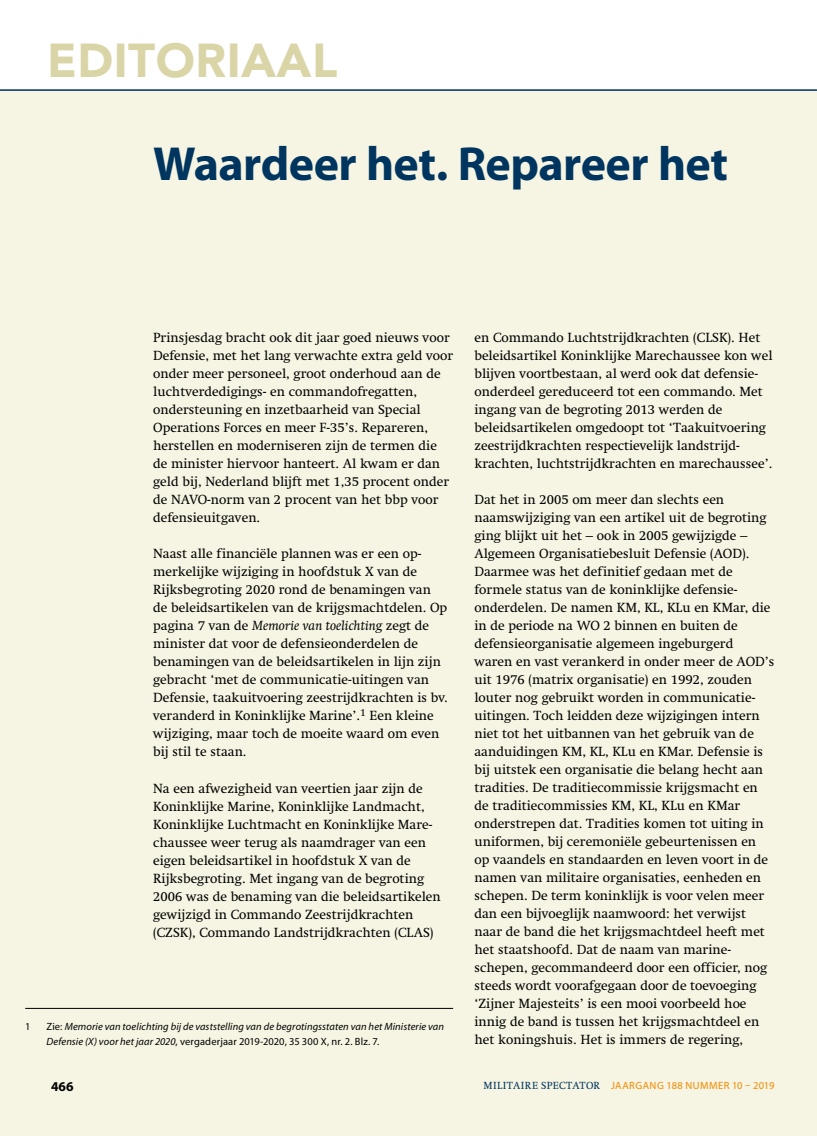
<style>
.page{position:relative;width:817px;height:1136px;background:#fff}
.page>*{position:absolute;margin:0;border:0;box-sizing:border-box;transform-origin:0 0}
.t1{font:700 48px "Myriad Pro";letter-spacing:-.01em;color:#00355f}
.t2{font:900 47.25px "Avenir LT Std";letter-spacing:.01em;color:#dad5a7}
.t3{font:13.5px/18px "Swift LT Std";color:#000}
.t4{font:700 13.5px "Myriad Pro";color:#000}
.t5{font:italic 10.5px/15px "Myriad Pro";letter-spacing:.01em;color:#000}
.t6{font:10.5px "Myriad Pro";letter-spacing:.045em;color:#f38a00}
.t7{font:10.5px "Myriad Pro";color:#000}
.s1{font-style:italic}
.s2{font-style:normal}
.s3{font-family:"Swift LT Std";color:#00355f}
</style>
<div class="page">
<div style="left:0;top:89px;width:816px;height:1046px;background:#f6f4e2"></div>
<hr style="left:0;top:89px;width:816px;height:2px;background:#00355f">
<hr style="left:25px;top:1007px;width:428px;height:1px;background:#000">
<h2 class="t2" style="left:47px;top:32px;width:292px">EDITORIAAL</h2>
<h1 class="t1" style="left:153px;top:133px;width:576px">Waardeer het. Repareer het</h1>
<p class="t3" style="left:153px;top:329px;width:301px">Prinsjesdag bracht ook dit jaar goed nieuws voor Defensie, met het lang verwachte extra geld voor onder meer personeel, groot onderhoud aan de luchtverdedigings- en commandofregatten, ondersteuning en inzetbaarheid van Special Operations Forces en meer F-35’s. Repareren, herstellen en moderniseren zijn de termen die de minister hiervoor hanteert. Al kwam er dan geld bij, Nederland blijft met 1,35 procent onder de NAVO-norm van 2 procent van het bbp voor defensieuitgaven.</p>
<p class="t3" style="left:153px;top:545px;width:296px">Naast alle financiële plannen was er een op&shy;merkelijke wijziging in hoofdstuk X van de Rijksbegroting 2020 rond de benamingen van de beleidsartikelen van de krijgsmachtdelen. Op pagina 7 van de <span class="s1">Memorie van toelichting</span> zegt de minister dat voor de defensieonderdelen de benamingen van de beleidsartikelen in lijn zijn gebracht ‘met de communicatie-uitingen van Defensie, taakuitvoering zeestrijdkrachten is bv. veranderd in Koninklijke Marine’.<sup>1</sup> Een kleine wijziging, maar toch de moeite waard om even bij stil te staan.</p>
<p class="t3" style="left:153px;top:779px;width:289px">Na een afwezigheid van veertien jaar zijn de Koninklijke Marine, Koninklijke Landmacht, Koninklijke Luchtmacht en Koninklijke Mare&shy;chaussee weer terug als naamdrager van een eigen beleidsartikel in hoofdstuk X van de Rijksbegroting. Met ingang van de begroting 2006 was de benaming van die beleidsartikelen gewijzigd in Commando Zeestrijdkrachten (CZSK), Commando Landstrijdkrachten (CLAS)</p>
<p class="t7" style="left:25px;top:1019px;width:7px">1</p>
<p class="t5" style="left:46px;top:1018px;width:399px"><span class="s2">Zie:</span> Memorie van toelichting bij de vaststelling van de begrotingsstaten van het Ministerie van<br>Defensie (X) voor het jaar 2020<span class="s2">, vergaderjaar 2019-2020, 35 300 X, nr. 2. Blz. 7.</span></p>
<p class="t3" style="left:474px;top:329px;width:299px">en Commando Luchtstrijdkrachten (CLSK). Het beleidsartikel Koninklijke Marechaussee kon wel blijven voortbestaan, al werd ook dat defensie&shy;onderdeel gereduceerd tot een commando. Met ingang van de begroting 2013 werden de beleidsartikelen omgedoopt tot ‘Taakuitvoering zeestrijdkrachten respectievelijk landstrijd&shy;krachten, luchtstrijdkrachten en marechaussee’.</p>
<p class="t3" style="left:474px;top:491px;width:301px">Dat het in 2005 om meer dan slechts een naamswijziging van een artikel uit de begroting ging blijkt uit het – ook in 2005 gewijzigde – Algemeen Organisatiebesluit Defensie (AOD).<br>Daarmee was het definitief gedaan met de formele status van de koninklijke defensie&shy;onderdelen. De namen KM, KL, KLu en KMar, die in de periode na WO 2 binnen en buiten de defensieorganisatie algemeen ingeburgerd waren en vast verankerd in onder meer de AOD’s uit 1976 (matrix organisatie) en 1992, zouden louter nog gebruikt worden in communicatie&shy;uitingen. Toch leidden deze wijzigingen intern niet tot het uitbannen van het gebruik van de aanduidingen KM, KL, KLu en KMar. Defensie is bij uitstek een organisatie die belang hecht aan tradities. De traditiecommissie krijgsmacht en de traditiecommissies KM, KL, KLu en KMar onderstrepen dat. Tradities komen tot uiting in uniformen, bij ceremoniële gebeurtenissen en op vaandels en standaarden en leven voort in de namen van militaire organisaties, eenheden en schepen. De term koninklijk is voor velen meer dan een bijvoeglijk naamwoord: het verwijst naar de band die het krijgsmachtdeel heeft met het staatshoofd. Dat de naam van marine&shy;schepen, gecommandeerd door een officier, nog steeds wordt voorafgegaan door de toevoeging ‘Zijner Majesteits’ is een mooi voorbeeld hoe innig de band is tussen het krijgsmachtdeel en het koningshuis. Het is immers de regering,</p>
<p class="t4" style="left:51px;top:1077px;width:24px">466</p>
<p class="t6" style="left:483px;top:1078px;width:292px"><span class="s3">MILITAIRE SPECTATOR</span> JAARGANG 188 NUMMER 10 – 2019</p>
</div>
